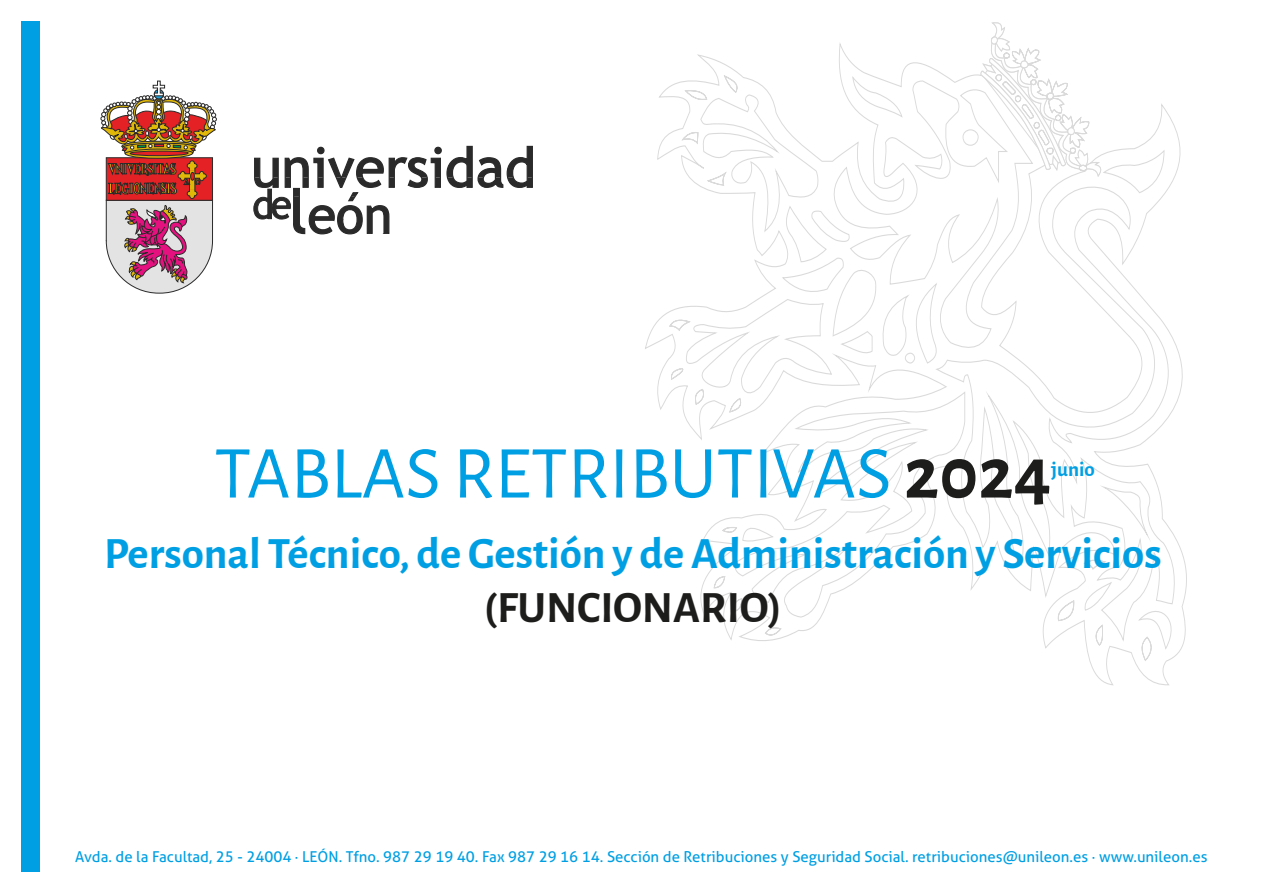
<style>
.page{position:relative;width:1263px;height:893px;background:#fff}
.page>*{position:absolute;margin:0;border:0;box-sizing:border-box;transform-origin:0 0}
.t1{font:75px "Alegreya Sans";color:#009fe3}
.t2{font:700 45px/54px "Alegreya Sans";color:#009fe3;text-align:center}
.t3{font:700 21px "Alegreya Sans";color:#009fe3}
.t4{font:15px "Aller";color:#009fe3}
.s1{font-weight:700;color:#1d1d1b}
.s2{color:#1d1d1b}
</style>
<div class="page">
<svg style="left:645px;top:43px;width:542px;height:643px"></svg>
<svg style="left:980px;top:22px;width:122px;height:155px"></svg>
<div style="left:21px;top:21px;width:19px;height:851px;background:#009fe3"></div>
<svg style="left:101px;top:81px;width:116px;height:212px"></svg>
<svg style="left:253px;top:145px;width:280px;height:90px"></svg>
<p class="t1" style="left:214px;top:422px;width:838px">TABLAS RETRIBUTIVAS <span class="s1">2024</span></p>
<p class="t2" style="left:104px;top:524px;width:1059px">Personal Técnico, de Gestión y de Administración y Servicios <span class="s2">(FUNCIONARIO)</span></p>
<p class="t3" style="left:1051px;top:454px;width:45px">junio</p>
<p class="t4" style="left:75px;top:847px;width:1134px">Avda. de la Facultad, 25 - 24004 · LEÓN. Tfno. 987 29 19 40. Fax 987 29 16 14. Sección de Retribuciones y Seguridad Social. retribuciones@unileon.es · www.unileon.es</p>
</div>
